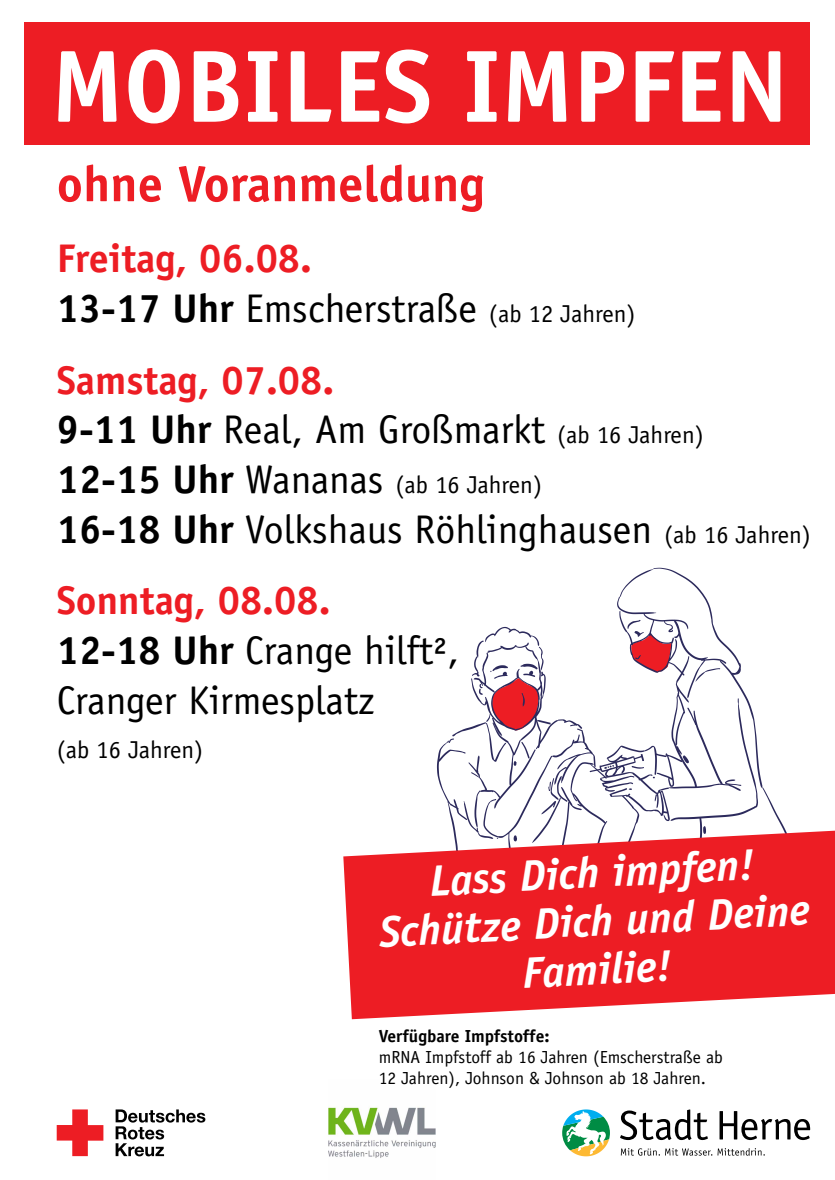
<style>
.page{position:relative;width:835px;height:1180px;background:#fff}
.page>*{position:absolute;margin:0;border:0;box-sizing:border-box;transform-origin:0 0}
.t1{font:700 102.86px "Officina Sans";color:#fff}
.t2{font:700 50.75px "Officina Sans";color:#ed1d24}
.t3{font:italic 700 43.89px/48.4px "Officina Sans";color:#fff;text-align:center}
.t4{font:40.04px/49.6px "Officina Sans";color:#000}
.t5{font:700 40.04px/49.6px "Officina Sans";color:#ed1d24}
.t6{font:24.5px "Officina Sans";color:#000}
.t7{font:17.5px/21px "Officina Sans";color:#000}
.t8{font:700 17.5px "Officina Sans";color:#000}
.s1{color:#000}
.s2{font-weight:400;color:#000}
.s3{font-weight:400;font-size:24.5px;color:#000}
.s4{font-weight:700;color:#ed1d24}
.s5{font-weight:700}
.s6{font-size:24.5px}
.s7{font-weight:700;font-size:40.04px}
.s8{font-size:40.04px}
</style>
<div class="page">
<svg style="left:436px;top:568px;width:350px;height:262px"></svg>
<svg style="left:343px;top:830px;width:491px;height:189px;fill:#ed1d24"></svg>
<svg style="left:116px;top:1109px;width:89px;height:47px"></svg>
<svg style="left:57px;top:1109px;width:46px;height:47px"></svg>
<svg style="left:620px;top:1148px;width:144px;height:7px"></svg>
<svg style="left:620px;top:1109px;width:190px;height:31px"></svg>
<svg style="left:562px;top:1109px;width:48px;height:47px"></svg>
<img style="left:329px;top:1107px;width:106px;height:51px">
<div style="left:25px;top:23px;width:785px;height:122px;background:#ed1d24"></div>
<h1 class="t1" style="left:51px;top:23px;width:739px">MOBILES IMPFEN</h1>
<p class="t2" style="left:57px;top:152px;width:429px">ohne Voranmeldung</p>
<p class="t5" style="left:57px;top:233px;width:580px">Freitag, 06.08.<br><span class="s1">13-17 Uhr</span> <span class="s2">Emscherstraße</span> <span class="s3">(ab 12 Jahren)</span></p>
<p class="t4" style="left:57px;top:355px;width:648px"><span class="s4">Samstag, 07.08.<br></span><span class="s5">9-11 Uhr</span> Real, Am Großmarkt <span class="s6">(ab 16 Jahren)</span></p>
<p class="t6" style="left:57px;top:470px;width:487px"><span class="s7">12-15 Uhr</span> <span class="s8">Wananas</span> (ab 16 Jahren)</p>
<p class="t4" style="left:57px;top:493px;width:755px;line-height:71.9px"><span class="s5">16-18 Uhr</span> Volkshaus Röhlinghausen <span class="s6">(ab 16 Jahren)<br></span><span class="s4">Sonntag, 08.08.</span></p>
<p class="t4" style="left:57px;top:626px;width:404px"><span class="s5">12-18 Uhr</span> Crange hilft²,<br>Cranger Kirmesplatz</p>
<p class="t6" style="left:57px;top:735px;width:148px">(ab 16 Jahren)</p>
<p class="t3" style="left:375px;top:859px;width:432px;rotate:-3deg">Lass Dich impfen!<br>Schütze Dich und Deine<br>Familie!</p>
<p class="t8" style="left:378px;top:1025px;width:172px">Verfügbare Impfstoffe:</p>
<p class="t7" style="left:378px;top:1047px;width:345px">mRNA Impfstoff ab 16 Jahren (Emscherstraße ab<br>12 Jahren), Johnson &amp; Johnson ab 18 Jahren.</p>
</div>
